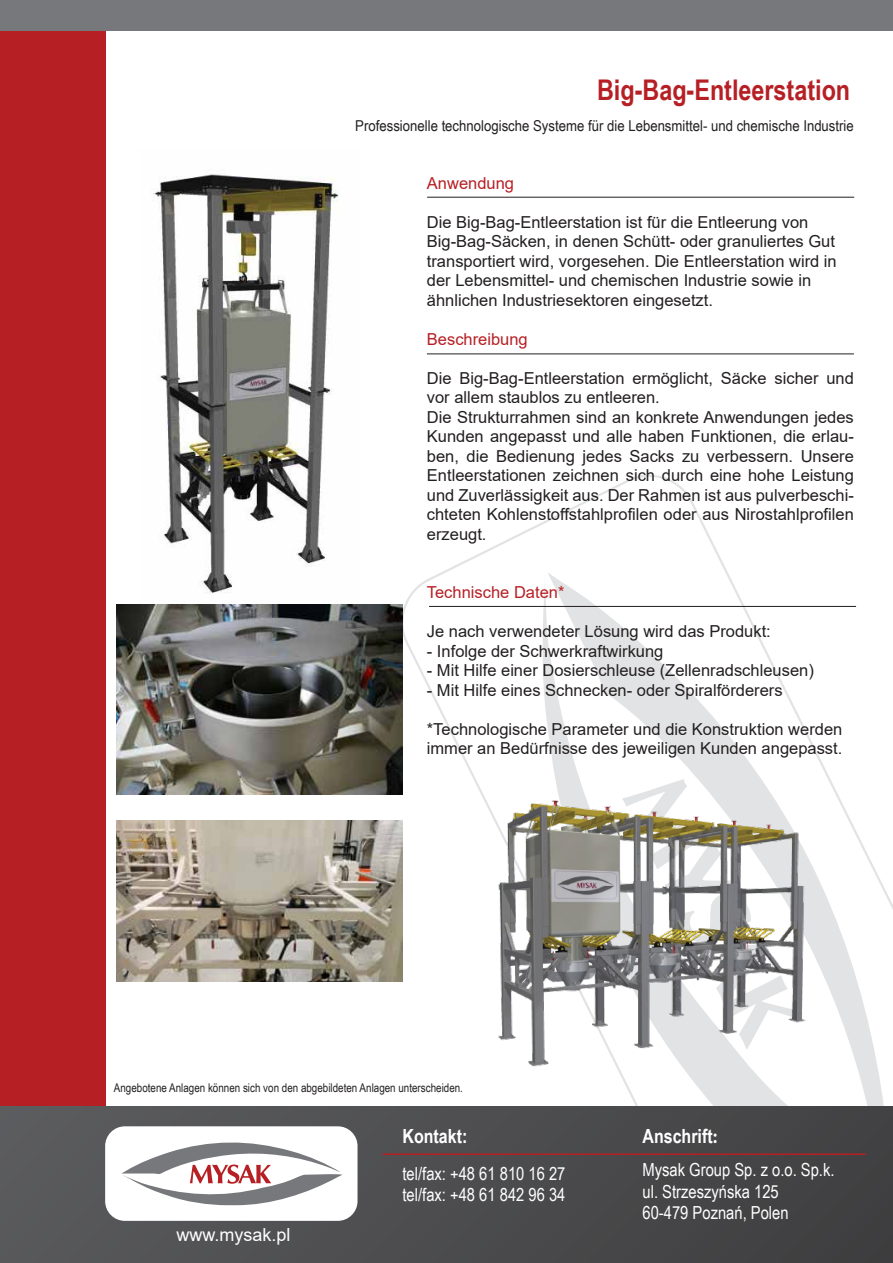
<style>
.page{position:relative;width:893px;height:1263px;background:#fff}
.page>*{position:absolute;margin:0;border:0;box-sizing:border-box;transform-origin:0 0}
.t1{font:700 28.5px "Arial Narrow";color:#b62025}
.t2{font:700 19.5px "Arial Narrow";color:#fff}
.t3{font:18px/21.6px "Arial Narrow";color:#fff}
.t4{font:18px "Arial";color:#fff}
.t5{font:16.5px/19.5px "Arial";color:#231f20}
.t6{font:16.5px "Arial";color:#b62025}
.t7{font:15px "Arial Narrow";color:#231f20;scale:1.07 1}
.t8{font:12px "Arial Narrow";color:#231f20}
.s1{font-family:"Myriad Pro";font-stretch:condensed}
</style>
<div class="page">
<svg style="left:400px;top:475px;width:493px;height:507px"></svg>
<svg style="left:546px;top:568px;width:346px;height:538px"></svg>
<div style="left:0;top:0;width:893px;height:31px;background:#77787b"></div>
<div style="left:0;top:31px;width:105px;height:1075px;background:#b62025"></div>
<div style="left:0;top:1106px;width:893px;height:157px;background:linear-gradient(to right,#5a5b5d,#403f41)"></div>
<div style="left:105px;top:1126px;width:253px;height:95px;background:#fff;border-radius:20px"></div>
<svg style="left:121px;top:1142px;width:222px;height:63px"></svg>
<hr style="left:382px;top:1153px;width:484px;height:2px;background:#b62025">
<hr style="left:427px;top:197px;width:427px;height:1px;background:#231f20">
<hr style="left:429px;top:606px;width:427px;height:1px;background:#231f20">
<hr style="left:427px;top:353px;width:427px;height:1px;background:#231f20">
<img style="left:153px;top:174px;width:186px;height:419px">
<img style="left:117px;top:604px;width:285px;height:190px">
<img style="left:117px;top:821px;width:285px;height:160px">
<img style="left:446px;top:776px;width:415px;height:311px">
<h1 class="t1" style="left:597px;top:68px;width:255px">Big-Bag-Entleerstation</h1>
<p class="t7" style="left:355px;top:114px;width:467px">Professionelle technologische Systeme für die Lebensmittel- und chemische Industrie</p>
<p class="t6" style="left:427px;top:172px;width:89px">Anwendung</p>
<p class="t5" style="left:427px;top:212px;width:411px">Die Big-Bag-Entleerstation ist für die Entleerung von Big-Bag-Säcken, in denen Schütt- oder granuliertes Gut transportiert wird, vorgesehen. Die Entleerstation wird in der Lebensmittel- und chemischen Industrie sowie in ähnlichen Industriesektoren eingesetzt.</p>
<p class="t6" style="left:427px;top:328px;width:102px">Beschreibung</p>
<p class="t5" style="left:427px;top:368px;width:428px">Die Big-Bag-Entleerstation ermöglicht, Säcke sicher und vor allem staublos zu entleeren.<br>Die Strukturrahmen sind an konkrete Anwendungen jedes Kunden angepasst und alle haben Funktionen, die erlau&shy;ben, die Bedienung jedes Sacks zu verbessern. Unsere Entleerstationen zeichnen sich durch eine hohe Leistung und Zuverlässigkeit aus. Der Rahmen ist aus pulverbeschi&shy;chteten Kohlenstoffstahlprofilen oder aus Nirostahlprofilen erzeugt.</p>
<p class="t6" style="left:427px;top:581px;width:139px">Technische Daten*</p>
<p class="t5" style="left:427px;top:622px;width:345px">Je nach verwendeter Lösung wird das Produkt:</p>
<p class="t5" style="left:427px;top:641px;width:238px">- Infolge der Schwerkraftwirkung</p>
<p class="t5" style="left:427px;top:661px;width:388px">- Mit Hilfe einer Dosierschleuse (Zellenradschleusen)</p>
<p class="t5" style="left:427px;top:680px;width:357px">- Mit Hilfe eines Schnecken- oder Spiralförderers</p>
<p class="t5" style="left:427px;top:719px;width:417px">*Technologische Parameter und die Konstruktion werden immer an Bedürfnisse des jeweiligen Kunden angepasst.</p>
<p class="t8" style="left:114px;top:1079px;width:351px">Angebotene Anlagen können sich von den abgebildeten Anlagen unterscheiden.</p>
<p class="t2" style="left:403px;top:1121px;width:66px">Kontakt:</p>
<p class="t2" style="left:643px;top:1121px;width:76px">Anschrift<span class="s1">:</span></p>
<p class="t4" style="left:177px;top:1222px;width:116px">www.mysak.pl</p>
<p class="t3" style="left:403px;top:1162px;width:164px">tel/fax: +48 61 810 16 27 tel/fax: +48 61 842 96 34</p>
<p class="t3" style="left:642px;top:1158px;width:193px">Mysak Group Sp. z o.o. Sp.k. ul. Strzeszyńska 125<br>60-479 Poznań, Polen</p>
</div>
